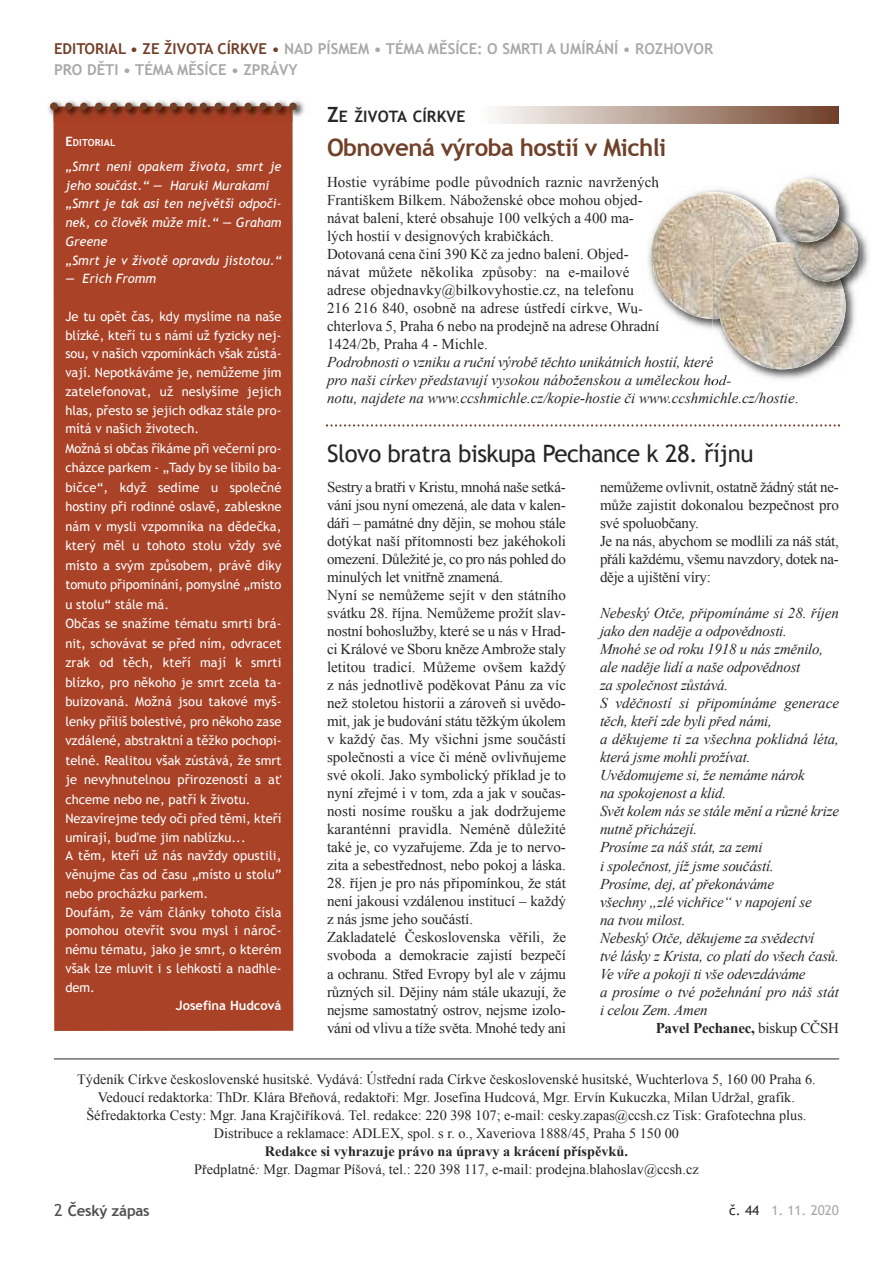
<style>
.page{position:relative;width:893px;height:1263px;background:#fff}
.page>*{position:absolute;margin:0;border:0;box-sizing:border-box;transform-origin:0 0}
.t1{font:24px "Trebuchet MS";letter-spacing:-.02em;color:#272627}
.t2{font:700 24px "Trebuchet MS";letter-spacing:-.025em;color:#704029}
.t3{font:700 15.75px "Trebuchet MS";letter-spacing:.005em;color:#272627}
.t4{font:15px/18px "Times New Roman";letter-spacing:-.005em;color:#272627}
.t5{font:italic 15px/18px "Times New Roman";letter-spacing:-.015em;color:#272627}
.t6{font:700 15px/21px "Trebuchet MS";color:#a9a8a9}
.t7{font:700 15px "Times New Roman";color:#272627}
.t8{font:700 15px "Trebuchet MS";letter-spacing:-.015em;color:#525152}
.t9{font:14.25px/17.9px "Times New Roman";color:#272627;text-align:center}
.t10{font:13.5px "Trebuchet MS";color:#a9a8a9}
.t11{font:12.9px/19.2px "Trebuchet MS";color:#fff}
.t12{font:italic 12.9px/18.8px "Trebuchet MS";color:#fff}
.t13{font:700 12.9px "Trebuchet MS";color:#fff}
.t14{font:700 9.6px "Trebuchet MS";letter-spacing:.02em;color:#fff}
.s1{color:#704029}
.s2{color:#abaaab}
.s3{font-size:21px}
.s4{font-size:12.9px}
.s5{font-style:normal}
.s6{font-weight:400}
.s7{font-weight:700}
.s8{font-style:italic}
.s9{font-weight:400;font-size:16.5px}
.s10{color:#272627}
</style>
<div class="page">
<div style="left:53px;top:122px;width:240px;height:909px;background:#a94227"></div>
<img style="left:497px;top:106px;width:342px;height:17px">
<img style="left:48px;top:100px;width:256px;height:17px">
<img style="left:53px;top:110px;width:240px;height:12px">
<svg style="left:50px;top:103px;width:247px;height:7px"></svg>
<svg style="left:326px;top:424px;width:514px;height:3px"></svg>
<img style="left:712px;top:347px;width:135px;height:38px">
<img style="left:846px;top:294px;width:10px;height:52px">
<img style="left:719px;top:257px;width:127px;height:112px">
<img style="left:862px;top:234px;width:7px;height:41px">
<img style="left:844px;top:286px;width:10px;height:8px">
<img style="left:787px;top:257px;width:57px;height:51px">
<svg style="left:790px;top:225px;width:72px;height:61px"></svg>
<img style="left:795px;top:233px;width:63px;height:49px">
<img style="left:805px;top:176px;width:42px;height:25px">
<svg style="left:646px;top:187px;width:137px;height:137px"></svg>
<img style="left:770px;top:242px;width:12px;height:15px">
<img style="left:839px;top:201px;width:11px;height:17px">
<img style="left:782px;top:242px;width:12px;height:15px">
<img style="left:794px;top:218px;width:60px;height:39px">
<img style="left:775px;top:179px;width:64px;height:63px">
<hr style="left:54px;top:1058px;width:785px;height:1px;background:#272627">
<p class="t6" style="left:54px;top:38px;width:661px"><span class="s1">EDITORIAL • ZE ŽIVOTA CÍRKVE •</span> NAD PÍSMEM • TÉMA MĚSÍCE: O SMRTI A UMÍRÁNÍ <span class="s2">• ROZHOVOR<br></span>PRO DĚTI • TÉMA MĚSÍCE • ZPRÁVY</p>
<p class="t3" style="left:327px;top:107px;width:140px"><span class="s3">Z</span>E ŽIVOTA CÍRKVE</p>
<p class="t14" style="left:65px;top:137px;width:52px"><span class="s4">E</span>DITORIAL</p>
<p class="t12" style="left:65px;top:157px;width:218px">„Smrt není opakem života, smrt je jeho součást.“ — Haruki Murakami „Smrt je tak asi ten největší odpoči&shy;nek, co člověk může mít.“ — Graham<br>Greene<br>„Smrt je v životě opravdu jistotou.“</p>
<p class="t12" style="left:65px;top:269px;width:92px">— Erich Fromm</p>
<p class="t11" style="left:65px;top:307px;width:218px">Je tu opět čas, kdy myslíme na naše blízké, kteří tu s námi už fyzicky nej&shy;sou, v našich vzpomínkách však zůstá&shy;vají. Nepotkáváme je, nemůžeme jim zatelefonovat, už neslyšíme jejich hlas, přesto se jejich odkaz stále pro&shy;mítá v našich životech.<br>Možná si občas říkáme při večerní pro&shy;cházce parkem - „Tady by se líbilo ba&shy;bičce“, když sedíme u společné hostiny při rodinné oslavě, zableskne nám v mysli vzpomníka na dědečka, který měl u tohoto stolu vždy své místo a svým způsobem, právě díky tomuto připomínání, pomyslné „místo u stolu“ stále má.<br>Občas se snažíme tématu smrti brá&shy;nit, schovávat se před ním, odvracet zrak od těch, kteří mají k smrti blízko, pro někoho je smrt zcela ta&shy;buizovaná. Možná jsou takové myš&shy;lenky příliš bolestivé, pro někoho zase vzdálené, abstraktní a těžko pochopi&shy;telné. Realitou však zústává, že smrt je nevyhnutelnou přirozeností a ať chceme nebo ne, patří k životu.<br>Nezavírejme tedy oči před těmi, kteří umírají, buďme jim nablízku...<br>A těm, kteří už nás navždy opustili, věnujme čas od času „místo u stolu” nebo procházku parkem.<br>Doufám, že vám články tohoto čísla pomohou otevřít svou mysl i nároč&shy;nému tématu, jako je smrt, o kterém však lze mluvit i s lehkostí a nadhle&shy;dem.</p>
<p class="t13" style="left:176px;top:998px;width:107px">JOSEFINA HUDCOVÁ</p>
<h1 class="t2" style="left:327px;top:134px;width:341px">OBNOVENÁ VÝROBA HOSTIÍ V MICHLI</h1>
<p class="t4" style="left:327px;top:173px;width:334px">Hostie vyrábíme podle původních raznic navržených Františkem Bílkem. Náboženské obce mohou objed&shy;návat balení, které obsahuje 100 velkých a 400 ma&shy;lých hostií v designových krabičkách.<br>Dotovaná cena činí 390 Kč za jedno balení. Objed&shy;návat můžete několika způsoby: na e-mailové adrese objednavky@bilkovyhostie.cz, na telefonu 216 216 840, osobně na adrese ústředí církve, Wu&shy;chterlova 5, Praha 6 nebo na prodejně na adrese Ohradní 1424/2b, Praha 4 - Michle.</p>
<p class="t5" style="left:327px;top:353px;width:473px">Podrobnosti o vzniku a ruční výrobě těchto unikátních hostií, které<br>pro naši církev představují vysokou náboženskou a uměleckou hod-<br>notu, najdete na www.ccshmichle.cz/kopie-hostie či www.ccshmichle.cz/hostie<span class="s5">.</span></p>
<h1 class="t1" style="left:327px;top:439px;width:428px">Slovo bratra biskupa Pechance k 28. říjnu</h1>
<p class="t4" style="left:327px;top:478px;width:240px">Sestry a bratři v Kristu, mnohá naše setká&shy;vání jsou nyní omezená, ale data v kalen&shy;dáři – památné dny dějin, se mohou stále dotýkat naší přítomnosti bez jakéhokoli omezení. Důležité je, co pro nás pohled do minulých let vnitřně znamená.<br>Nyní se nemůžeme sejít v den státního svátku 28. října. Nemůžeme prožít slav&shy;nostní bohoslužby, které se u nás v Hrad&shy;ci Králové ve Sboru knězeAmbrože staly letitou tradicí. Můžeme ovšem každý z nás jednotlivě poděkovat Pánu za víc než stoletou historii a zároveň si uvědo&shy;mit, jak je budování státu těžkým úkolem v každý čas. My všichni jsme součástí společnosti a více či méně ovlivňujeme své okolí. Jako symbolický příklad je to nyní zřejmé i v tom, zda a jak v součas&shy;nosti nosíme roušku a jak dodržujeme karanténní pravidla. Neméně důležité také je, co vyzařujeme. Zda je to nervo&shy;zita a sebestřednost, nebo pokoj a láska.</p>
<p class="t4" style="left:327px;top:874px;width:240px">28. říjen je pro nás připomínkou, že stát není jakousi vzdálenou institucí – každý z nás jsme jeho součástí.<br>Zakladatelé Československa věřili, že svoboda a demokracie zajistí bezpečí a ochranu. Střed Evropy byl ale v zájmu různých sil. Dějiny nám stále ukazují, že nejsme samostatný ostrov, nejsme izolo&shy;váni od vlivu a tíže světa. Mnohé tedy ani</p>
<p class="t4" style="left:600px;top:478px;width:240px">nemůžeme ovlivnit, ostatně žádný stát ne&shy;může zajistit dokonalou bezpečnost pro své spoluobčany.<br>Je na nás, abychom se modlili za náš stát, přáli každému, všemu navzdory, dotek na&shy;děje a ujištění víry:</p>
<p class="t5" style="left:600px;top:604px;width:240px">Nebeský Otče, připomínáme si 28. říjen jako den naděje a odpovědnosti.<br>Mnohé se od roku 1918 u nás změnilo, ale naděje lidí a naše odpovědnost<br>za společnost zůstává.<br>S vděčností si připomínáme generace těch, kteří zde byli před námi,<br>a děkujeme ti za všechna poklidná léta, která jsme mohli prožívat.<br>Uvědomujeme si, že nemáme nárok<br>na spokojenost a klid.<br>Svět kolem nás se stále mění a různé krize nutně přicházejí.<br>Prosíme za náš stát, za zemi<br>i společnost, jíž jsme součástí.<br>Prosíme, dej, ať překonáváme<br>všechny „zlé vichřice“ v napojení se<br>na tvou milost.<br>Nebeský Otče, děkujeme za svědectví<br>tvé lásky z Krista, co platí do všech časů.<br>Ve víře a pokoji ti vše odevzdáváme<br>a prosíme o tvé požehnání pro náš stát i celou Zem. Amen</p>
<p class="t7" style="left:656px;top:1019px;width:185px">Pavel Pechanec, <span class="s6">biskup CČSH</span></p>
<p class="t9" style="left:77px;top:1071px;width:740px">Týdeník Církve československé husitské. Vydává: Ústřední rada Církve československé husitské, Wuchterlova 5, 160 00 Praha 6.<br>Vedoucí redaktorka: ThDr. Klára Břeňová, redaktoři: Mgr. Josefina Hudcová, Mgr. Ervín Kukuczka, Milan Udržal, grafik.<br>Šéfredaktorka Cesty: Mgr. Jana Krajčiříková. Tel. redakce: 220 398 107; e-mail: cesky.zapas@ccsh.cz Tisk: Grafotechna plus.<br>Distribuce a reklamace: ADLEX, spol. s r. o., Xaveriova 1888/45, Praha 5 150 00</p>
<p class="t9" style="left:194px;top:1142px;width:506px"><span class="s7">Redakce si vyhrazuje právo na úpravy a krácení příspěvků.<br></span>Předplatné<span class="s8">:</span> Mgr. Dagmar Píšová, tel.: 220 398 117, e-mail: prodejna.blahoslav@ccsh.cz</p>
<p class="t8" style="left:54px;top:1202px;width:97px"><span class="s9">2</span> ČESKÝ ZÁPAS</p>
<p class="t10" style="left:729px;top:1202px;width:111px"><span class="s10">č. 44</span> 1. 11. 2020</p>
</div>
